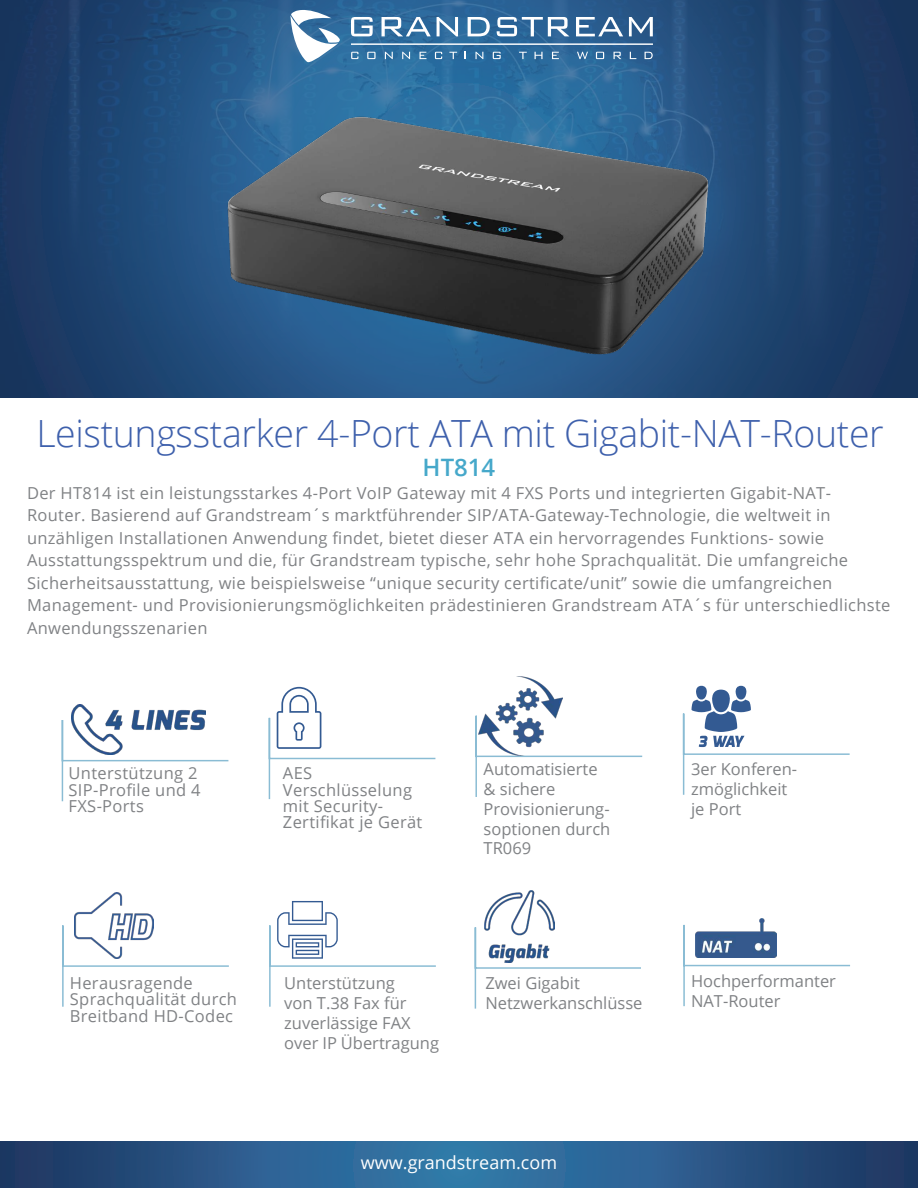
<style>
.page{position:relative;width:918px;height:1188px;background:#fff}
.page>*{position:absolute;margin:0;border:0;box-sizing:border-box;transform-origin:0 0}
.t1{font:300 37.5px "Open Sans";letter-spacing:-.01em;color:#3e60ac}
.t2{font:600 24px "Open Sans";color:#46a8ca}
.t3{font:18px "Open Sans";color:#fff}
.t4{font:16.5px/16.2px "Open Sans";letter-spacing:.02em;color:#808285}
.t5{font:16.5px/19.8px "Open Sans";color:#808285}
</style>
<div class="page">
<img style="left:0;top:0;width:918px;height:397px">
<svg style="left:291px;top:10px;width:49px;height:27px"></svg>
<svg style="left:351px;top:17px;width:22px;height:19px"></svg>
<svg style="left:382px;top:17px;width:49px;height:19px"></svg>
<svg style="left:437px;top:17px;width:21px;height:19px"></svg>
<svg style="left:468px;top:17px;width:22px;height:19px"></svg>
<svg style="left:497px;top:17px;width:72px;height:19px"></svg>
<svg style="left:576px;top:17px;width:47px;height:19px"></svg>
<svg style="left:629px;top:17px;width:24px;height:19px"></svg>
<svg style="left:0;top:1142px;width:918px;height:46px;background:#295988"></svg>
<svg style="left:475px;top:715px;width:168px;height:82px"></svg>
<svg style="left:474px;top:927px;width:167px;height:82px"></svg>
<div style="left:696px;top:686px;width:11px;height:14px;background:#335a92;border-radius:50%"></div>
<div style="left:735px;top:686px;width:12px;height:14px;background:#335a92;border-radius:50%"></div>
<svg style="left:682px;top:690px;width:168px;height:105px"></svg>
<svg style="left:683px;top:924px;width:167px;height:83px"></svg>
<svg style="left:269px;top:901px;width:167px;height:106px"></svg>
<svg style="left:268px;top:687px;width:168px;height:113px"></svg>
<svg style="left:62px;top:924px;width:167px;height:83px"></svg>
<svg style="left:61px;top:719px;width:168px;height:83px"></svg>
<img style="left:75px;top:892px;width:79px;height:66px">
<img style="left:484px;top:891px;width:71px;height:72px">
<img style="left:478px;top:676px;width:85px;height:79px">
<img style="left:695px;top:918px;width:81px;height:39px">
<img style="left:123px;top:37px;width:678px;height:344px">
<img style="left:72px;top:704px;width:133px;height:51px">
<h1 class="t1" style="left:36px;top:418px;width:849px">Leistungsstarker 4-Port ATA mit Gigabit-NAT-Router</h1>
<p class="t4" style="left:27px;top:483px;width:865px;line-height:22.5px">Der HT814 ist ein leistungsstarkes 4-Port VoIP Gateway mit 4 FXS Ports und integrierten Gigabit-NAT-Router. Basierend auf Grandstream´s marktführender SIP/ATA-Gateway-Technologie, die weltweit in unzähligen Installationen Anwendung findet, bietet dieser ATA ein hervorragendes Funktions- sowie Ausstattungsspektrum und die, für Grandstream typische, sehr hohe Sprachqualität. Die umfangreiche Sicherheitsausstattung, wie beispielsweise “unique security certificate/unit” sowie die umfangreichen Management- und Provisionierungsmöglichkeiten prädestinieren Grandstream ATA´s für unterschiedlichste Anwendungsszenarien</p>
<h2 class="t2" style="left:423px;top:453px;width:74px">HT814</h2>
<p class="t4" style="left:69px;top:767px;width:134px">Unterstützung 2<br>SIP-Profile und 4<br>FXS-Ports</p>
<p class="t4" style="left:283px;top:767px;width:141px">AES<br>Verschlüsselung mit Security-<br>Zertifikat je Gerät</p>
<p class="t5" style="left:484px;top:761px;width:128px">Automatisierte &amp; sichere<br>Provisionierung&shy;soptionen durch<br>TR069</p>
<p class="t5" style="left:691px;top:761px;width:108px">3er Konferen&shy;zmöglichkeit je Port</p>
<p class="t4" style="left:70px;top:977px;width:169px">Herausragende<br>Sprachqualität durch<br>Breitband HD-Codec</p>
<p class="t5" style="left:284px;top:975px;width:156px">Unterstützung<br>von T.38 Fax für zuverlässige FAX over IP Übertragung</p>
<p class="t5" style="left:485px;top:975px;width:159px">Zwei Gigabit<br>Netzwerkanschlüsse</p>
<p class="t5" style="left:691px;top:973px;width:146px">Hochperformanter<br>NAT-Router</p>
<p class="t3" style="left:361px;top:1156px;width:198px">www.grandstream.com</p>
</div>
